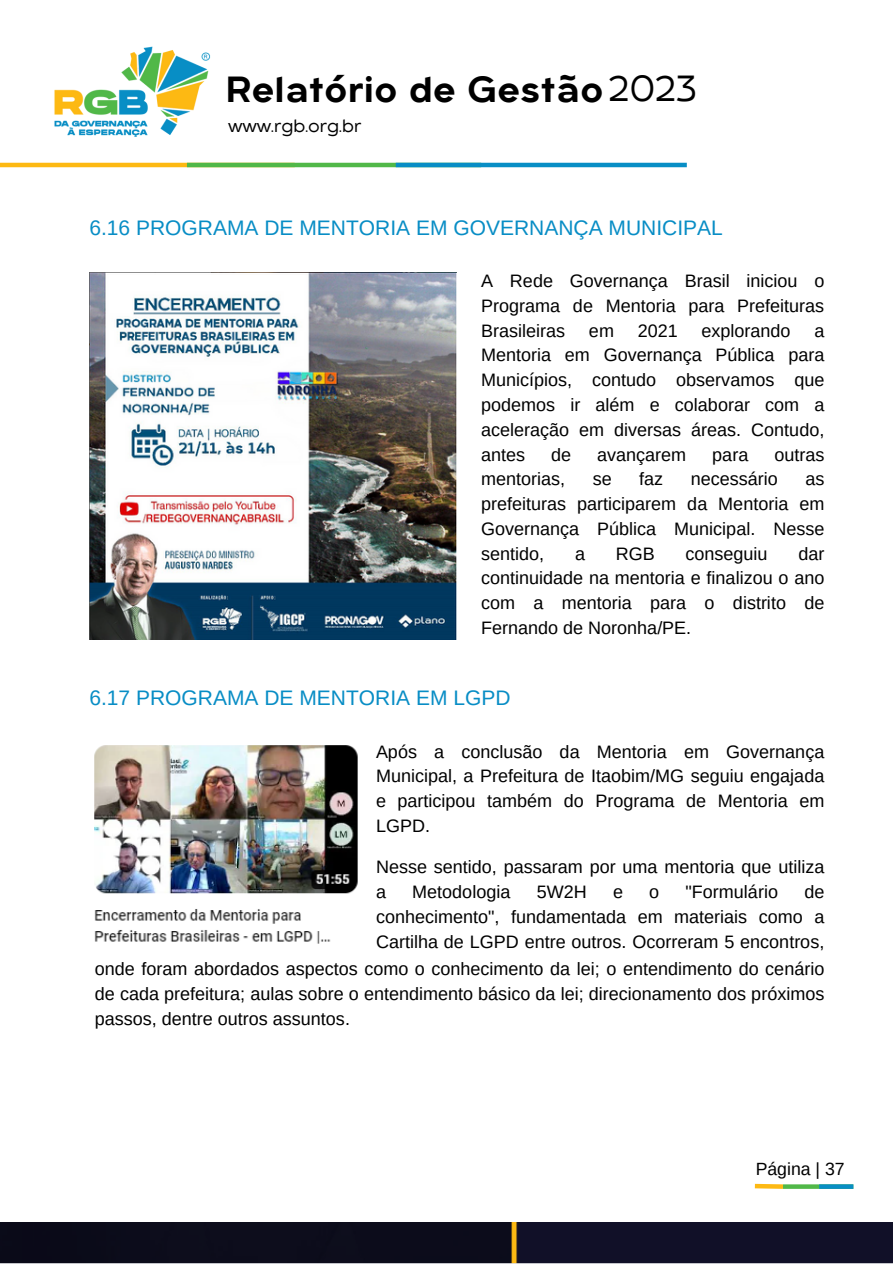
<style>
.page{position:relative;width:893px;height:1264px;background:#fff}
.page>*{position:absolute;margin:0;border:0;box-sizing:border-box;transform-origin:0 0}
.t1{font:700 36.15px "Arkibal Display";color:#000}
.t2{font:21px "Arimo";color:#088dc5}
.t3{font:18px/24.8px "Arimo";color:#000;text-align:justify}
.t4{font:500 18px "Arkibal Display";color:#000}
.t5{font:17.7px "Arimo";color:#000}
.s1{font-weight:500}
</style>
<div class="page">
<img style="left:54px;top:46px;width:157px;height:91px">
<hr style="left:0;top:163px;width:295px;height:4px;background:#fdb913">
<hr style="left:187px;top:163px;width:294px;height:4px;background:#51b848">
<hr style="left:396px;top:163px;width:290px;height:4px;background:#088ec5">
<svg style="left:754px;top:1183px;width:33px;height:6px"></svg>
<svg style="left:783px;top:1184px;width:36px;height:4px"></svg>
<svg style="left:819px;top:1184px;width:34px;height:4px"></svg>
<img style="left:0;top:1222px;width:892px;height:41px">
<img style="left:89px;top:272px;width:367px;height:367px">
<img style="left:94px;top:745px;width:264px;height:199px">
<h1 class="t1" style="left:225px;top:75px;width:473px">Relatório de Gestão<span class="s1">2023</span></h1>
<p class="t4" style="left:228px;top:118px;width:135px">www.rgb.org.br</p>
<p class="t2" style="left:89px;top:216px;width:635px">6.16 PROGRAMA DE MENTORIA EM GOVERNANÇA MUNICIPAL</p>
<p class="t3" style="left:481px;top:268px;width:344px">A Rede Governança Brasil iniciou o Programa de Mentoria para Prefeituras Brasileiras</p>
<p class="t3" style="left:589px;top:318px;width:27px">em</p>
<p class="t3" style="left:637px;top:318px;width:42px">2021</p>
<p class="t3" style="left:701px;top:318px;width:91px">explorando</p>
<p class="t3" style="left:481px;top:318px;width:344px;text-indent:333px">a Mentoria em Governança Pública para Municípios, contudo observamos que podemos ir além e colaborar com a aceleração em diversas áreas. Contudo, antes</p>
<p class="t3" style="left:551px;top:442px;width:22px">de</p>
<p class="t3" style="left:597px;top:442px;width:91px">avançarem</p>
<p class="t3" style="left:712px;top:442px;width:38px">para</p>
<p class="t3" style="left:774px;top:442px;width:52px">outras</p>
<p class="t3" style="left:481px;top:466px;width:85px">mentorias,</p>
<p class="t3" style="left:592px;top:466px;width:21px">se</p>
<p class="t3" style="left:639px;top:466px;width:25px">faz</p>
<p class="t3" style="left:690px;top:466px;width:89px">necessário</p>
<p class="t3" style="left:481px;top:466px;width:344px;text-indent:324px">as prefeituras participarem da Mentoria em Governança Pública Municipal. Nesse sentido,</p>
<p class="t3" style="left:481px;top:541px;width:344px;text-indent:317px">dar continuidade na mentoria e finalizou o ano com a mentoria para o distrito de Fernando de Noronha/PE.</p>
<p class="t3" style="left:575px;top:541px;width:12px">a</p>
<p class="t3" style="left:615px;top:541px;width:40px">RGB</p>
<p class="t3" style="left:685px;top:541px;width:84px">conseguiu</p>
<p class="t2" style="left:89px;top:686px;width:423px">6.17 PROGRAMA DE MENTORIA EM LGPD</p>
<p class="t3" style="left:376px;top:739px;width:450px">Após a conclusão da Mentoria em Governança Municipal, a Prefeitura de Itaobim/MG seguiu engajada e participou também do Programa de Mentoria em LGPD.</p>
<p class="t3" style="left:376px;top:854px;width:450px">Nesse sentido, passaram por uma mentoria que utiliza a</p>
<p class="t3" style="left:412px;top:879px;width:100px">Metodologia</p>
<p class="t3" style="left:536px;top:879px;width:51px">5W2H</p>
<p class="t3" style="left:613px;top:879px;width:12px">e</p>
<p class="t3" style="left:649px;top:879px;width:12px">o</p>
<p class="t3" style="left:685px;top:879px;width:94px">"Formulário</p>
<p class="t3" style="left:376px;top:879px;width:450px;text-indent:428px">de conhecimento", fundamentada em materiais como a Cartilha de LGPD entre outros. Ocorreram 5 encontros,</p>
<p class="t3" style="left:95px;top:956px;width:315px">onde foram abordados aspectos como</p>
<p class="t3" style="left:95px;top:956px;width:731px;text-indent:281px"><sup>onde</sup>o conhecimento da lei; o entendimento do cenário de cada prefeitura; aulas sobre o entendimento básico da lei; direcionamento dos próximos passos, dentre outros assuntos.</p>
<p class="t5" style="left:755px;top:1159px;width:91px">Página | 37</p>
</div>
